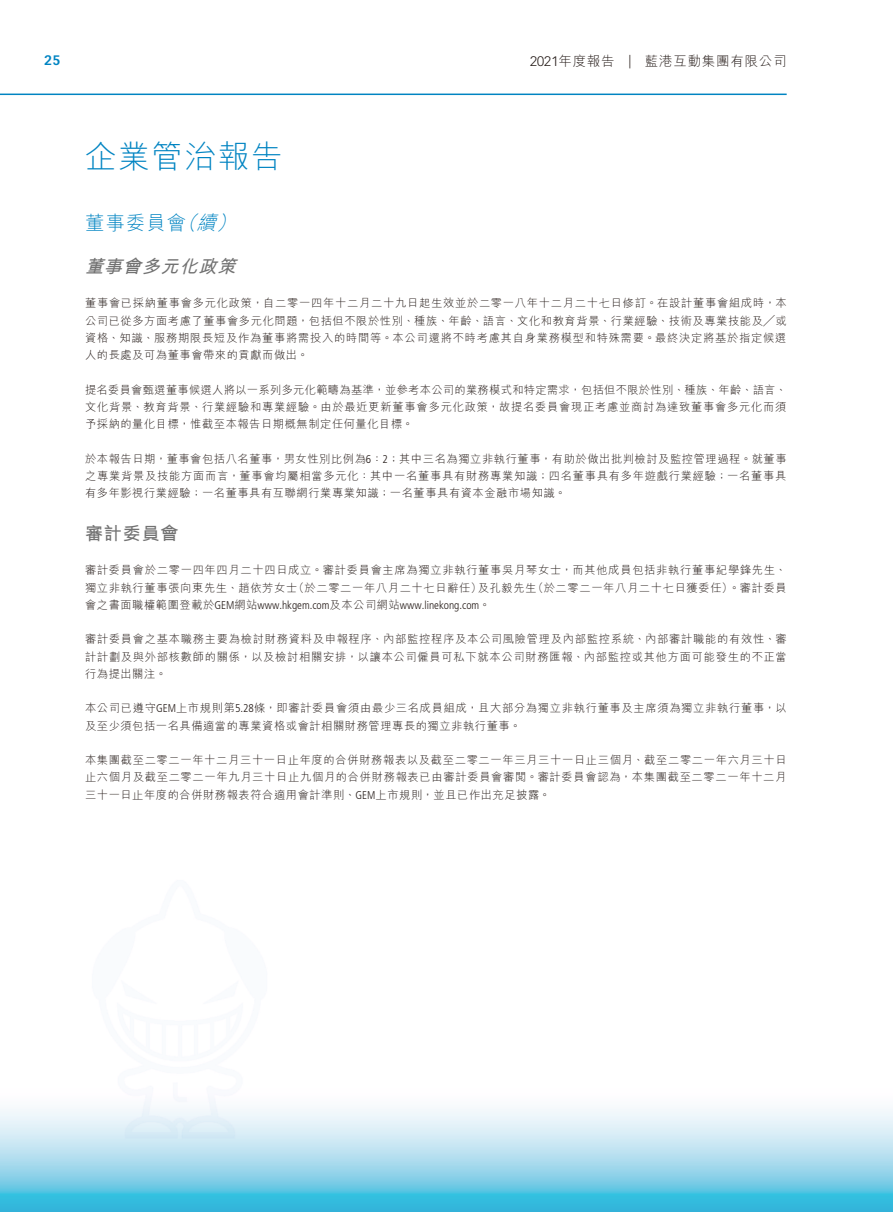
<style>
.page{position:relative;width:893px;height:1212px;background:#fff}
.page>*{position:absolute;margin:0;border:0;box-sizing:border-box;transform-origin:0 0}
.t1{font:300 31.5px "M Hei HK";letter-spacing:.055em;color:#0084c2}
.t2{font:300 19.5px "M Hei HK";letter-spacing:.05em;color:#0084c2}
.t3{font:italic 300 19.5px "M Hei HK";color:#0084c2}
.t4{font:italic 700 18px "M Hei HK";color:#727272}
.t5{font:700 18px "M Hei HK";letter-spacing:.05em;color:#727272}
.t6{font:300 13.5px "M Hei HK";letter-spacing:.055em;color:#231916}
.t7{font:300 13.5px "Vectora LT Std";color:#231916}
.t8{font:700 13.5px "Vectora LT Std";color:#0084c2}
.t9{font:300 11.25px/17.2px "M Hei HK";letter-spacing:.06em;color:#231916;text-align:justify}
.t10{font:300 condensed 11.25px "Frutiger LT Std";color:#231916}
.s1{font-family:"M Hei HK"}
.s2{font-family:"Frutiger LT Std";font-stretch:condensed}
.s3{font-family:"M Hei HK";font-stretch:normal}
</style>
<div class="page">
<hr style="left:0;top:94px;width:787px;height:1px;background:#0084c2">
<svg style="left:0;top:1109px;width:893px;height:103px;background:#95d6eb"></svg>
<img style="left:55px;top:1099px;width:254px;height:67px">
<p class="t8" style="left:44px;top:52px;width:18px">25</p>
<p class="t7" style="left:530px;top:54px;width:86px">2021<span class="s1">年度報告</span></p>
<p class="t7" style="left:628px;top:52px;width:4px">|</p>
<p class="t6" style="left:645px;top:54px;width:143px">藍港互動集團有限公司</p>
<h1 class="t1" style="left:85px;top:141px;width:199px">企業管治報告</h1>
<h2 class="t3" style="left:197px;top:213px;width:26px">續</h2>
<h2 class="t3" style="left:177px;top:213px;width:26px">（</h2>
<h2 class="t3" style="left:216px;top:213px;width:26px">(</h2>
<h2 class="t2" style="left:85px;top:213px;width:103px">董事委員會</h2>
<h3 class="t4" style="left:85px;top:253px;width:158px">董事會多元化政策</h3>
<p class="t9" style="left:85px;top:294px;width:703px">董事會已採納董事會多元化政策，自二零一四年十二月二十九日起生效並於二零一八年十二月二十七日修訂。在設計董事會組成時，本公司已從多方面考慮了董事會多元化問題，包括但不限於性別、種族、年齡、語言、文化和教育背景、行業經驗、技術及專業技能及╱或資格、知識、服務期限長短及作為董事將需投入的時間等。本公司還將不時考慮其自身業務模型和特殊需要。最終決定將基於指定候選人的長處及可為董事會帶來的貢獻而做出。</p>
<p class="t9" style="left:85px;top:381px;width:703px">提名委員會甄選董事候選人將以一系列多元化範疇為基準，並參考本公司的業務模式和特定需求，包括但不限於性別、種族、年齡、語言、文化背景、教育背景、行業經驗和專業經驗。由於最近更新董事會多元化政策，故提名委員會現正考慮並商討為達致董事會多元化而須予採納的量化目標，惟截至本報告日期概無制定任何量化目標。</p>
<p class="t9" style="left:85px;top:450px;width:703px">於本報告日期，董事會包括八名董事，男女性別比例為<span class="s2">6</span>：<span class="s2">2</span>；其中三名為獨立非執行董事，有助於做出批判檢討及監控管理過程。就董事之專業背景及技能方面而言，董事會均屬相當多元化：其中一名董事具有財務專業知識；四名董事具有多年遊戲行業經驗；一名董事具有多年影視行業經驗；一名董事具有互聯網行業專業知識；一名董事具有資本金融市場知識。</p>
<h3 class="t5" style="left:85px;top:520px;width:95px">審計委員會</h3>
<p class="t9" style="left:85px;top:561px;width:703px;text-align:right">審計委員會於二零一四年四月二十四日成立。審計委員會主席為獨立非執行董事吳月琴女士，而其他成員包括非執行董事紀學鋒先生、（於二零二一年八月二十七日獲委任）。審計委員</p>
<p class="t9" style="left:293px;top:579px;width:190px">（於二零二一年八月二十七日辭任）</p>
<p class="t9" style="left:85px;top:579px;width:214px">獨立非執行董事張向東先生、趙依芳女士</p>
<p class="t10" style="left:85px;top:598px;width:407px"><span class="s3">會之書面職權範圍登載於</span>GEM<span class="s3">網站</span>www.hkgem.com<span class="s3">及本公司網站</span>www.linekong.com<span class="s3">。</span></p>
<p class="t9" style="left:85px;top:630px;width:703px">審計委員會之基本職務主要為檢討財務資料及申報程序、內部監控程序及本公司風險管理及內部監控系統、內部審計職能的有效性、審計計劃及與外部核數師的關係，以及檢討相關安排，以讓本公司僱員可私下就本公司財務匯報、內部監控或其他方面可能發生的不正當行為提出關注。</p>
<p class="t9" style="left:85px;top:699px;width:703px">本公司已遵守<span class="s2">GEM</span>上市規則第<span class="s2">5.28</span>條，即審計委員會須由最少三名成員組成，且大部分為獨立非執行董事及主席須為獨立非執行董事，以及至少須包括一名具備適當的專業資格或會計相關財務管理專長的獨立非執行董事。</p>
<p class="t9" style="left:85px;top:751px;width:703px">本集團截至二零二一年十二月三十一日止年度的合併財務報表以及截至二零二一年三月三十一日止三個月、截至二零二一年六月三十日止六個月及截至二零二一年九月三十日止九個月的合併財務報表已由審計委員會審閱。審計委員會認為，本集團截至二零二一年十二月三十一日止年度的合併財務報表符合適用會計準則、<span class="s2">GEM</span>上市規則，並且已作出充足披露。</p>
<p class="t9" style="left:478px;top:579px;width:60px">及孔毅先生</p>
</div>
